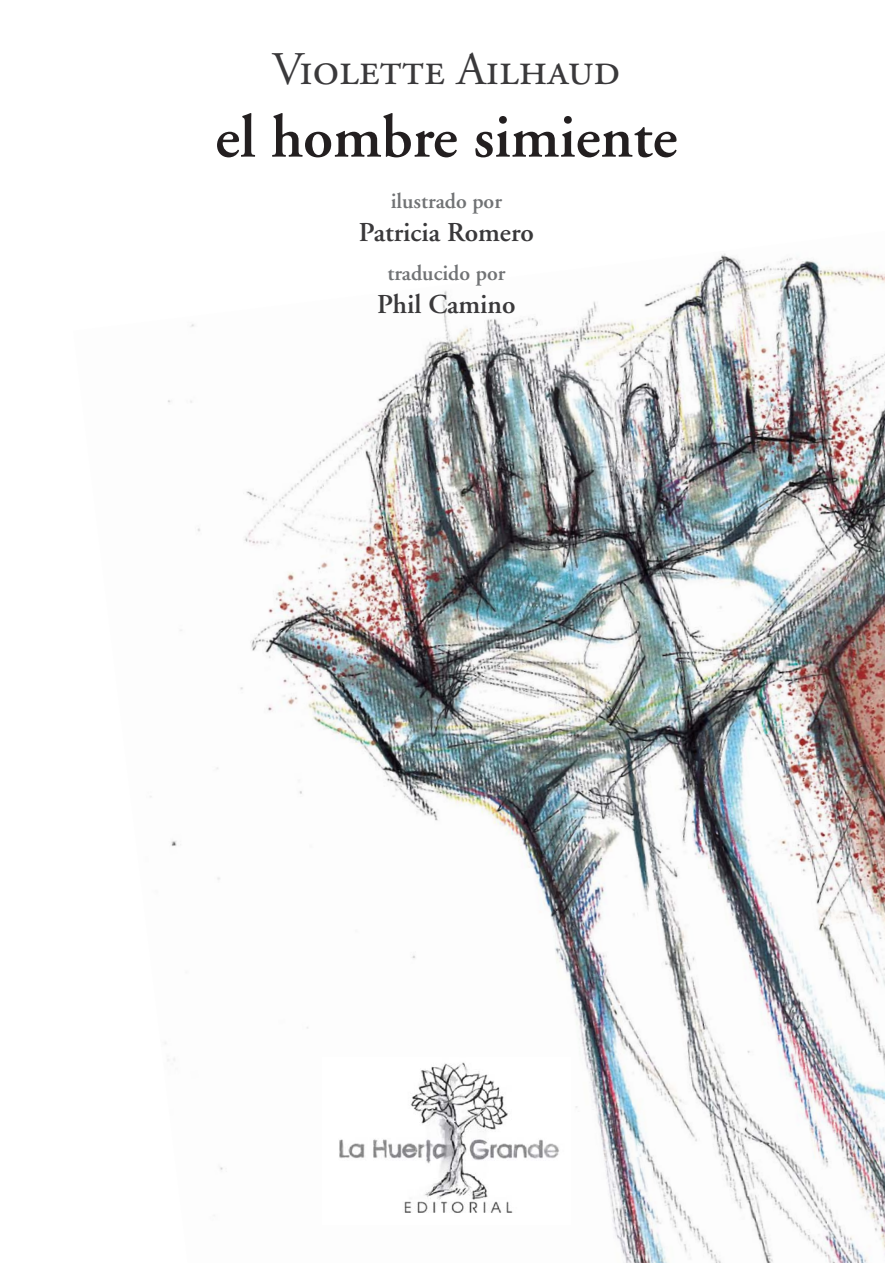
<style>
.page{position:relative;width:893px;height:1263px;background:#fff}
.page>*{position:absolute;margin:0;border:0;box-sizing:border-box;transform-origin:0 0}
.t1{font:600 60.9px "Adobe Garamond";color:#231f20}
.t2{font:46.65px "Adobe Garamond Regular SC";color:#3a393b}
.t3{font:600 27.3px "Adobe Garamond";color:#3a393b}
.t4{font:600 21.75px "Adobe Garamond";color:#717375}
</style>
<div class="page">
<img style="left:150px;top:253px;width:734px;height:1010px">
<img style="left:322px;top:1058px;width:248px;height:167px">
<h2 class="t2" style="left:272px;top:50px;width:350px">Violette Ailhaud</h2>
<h1 class="t1" style="left:215px;top:113px;width:464px">el hombre simiente</h1>
<p class="t4" style="left:391px;top:193px;width:113px">ilustrado por</p>
<p class="t3" style="left:359px;top:221px;width:177px">Patricia Romero</p>
<p class="t4" style="left:387px;top:265px;width:120px">traducido por</p>
<p class="t3" style="left:377px;top:293px;width:140px">Phil Camino</p>
</div>
